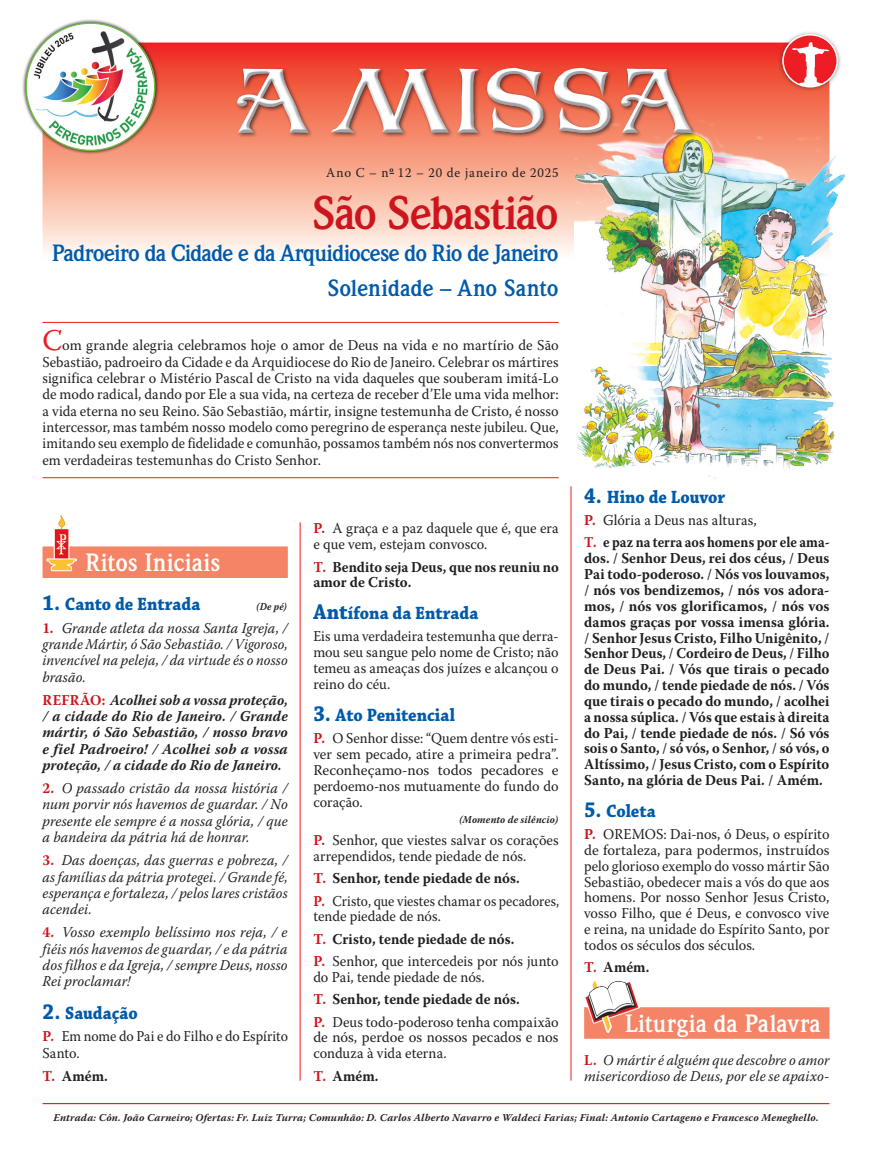
<style>
.page{position:relative;width:872px;height:1170px;background:#fff}
.page>*{position:absolute;margin:0;border:0;box-sizing:border-box;transform-origin:0 0}
.Título_da_Missa_maior{font:700 48px "Weidemann IT Cby BT";letter-spacing:-.04em;color:#cd151d;scale:.95 1}
.Divisões{font:700 25.5px "Weidemann IT Cby BT";color:#fff;scale:.95 1}
.Título_da_Missa_maior-2{font:700 24px "Weidemann IT Cby BT";letter-spacing:-.045em;color:#015aaa;scale:.95 1}
.Título_da_Missa_menor{font:700 24px "Weidemann IT Cby BT";letter-spacing:-.01em;color:#015aaa;scale:.95 1}
.Itens{font:700 18.75px "Chaparral Pro";color:#015aaa;scale:.91 1}
.Texto_NORMAL{font:15px/15.9px "Warnock Pro";letter-spacing:.005em;color:#231f20;scale:.95 1}
.Box_Início{font:15px/16.4px "Warnock Pro";letter-spacing:.005em;color:#231f20;text-align:justify;scale:.96 1}
.Texto_TODOS{font:700 15px/15.9px "Warnock Pro";color:#231f20;text-align:justify;scale:.9 1}
.Texto_CANTOS{font:italic 15px/16.4px "Warnock Pro";letter-spacing:.01em;color:#231f20;text-align:justify;scale:.95 1}
.Texto_NORMAL-2{font:15px/15.9px "Warnock Pro";letter-spacing:.005em;color:#231f20;scale:.93 1}
.Texto_REFRÃO{font:italic 700 15px/16.4px "Warnock Pro";letter-spacing:.005em;color:#231f20;text-align:justify;scale:.95 1}
.Texto_CANTOS-2{font:italic 15px/16.4px "Warnock Pro";letter-spacing:.01em;color:#231f20;text-align:justify}
.Texto_NORMAL_sem_leitor{font:15px/15.9px "Warnock Pro";letter-spacing:.005em;color:#231f20;text-align:justify;scale:.93 1}
.Texto_TODOS-2{font:700 15px "Warnock Pro";color:#231f20;scale:.95 1}
.Texto_CANTOS-3{font:italic 15px/15.9px "Warnock Pro";letter-spacing:.01em;color:#231f20;scale:.94 1}
.Texto_NORMAL-3{font:15px/15.9px "Warnock Pro";letter-spacing:.005em;color:#231f20;scale:.91 1}
.Texto_TODOS-3{font:700 15px/15.9px "Warnock Pro";color:#231f20;scale:.94 1}
.Data{font:13.5px "Warnock Pro";letter-spacing:.065em;color:#231f20;scale:.95 1}
.Crédito_das_Músicas{font:italic 700 10.5px "Warnock Pro";letter-spacing:.02em;color:#231f20}
.Texto_NORMAL-4{font:italic 700 10.5px "Warnock Pro";letter-spacing:.02em;color:#231f20;scale:.95 1}
.Itens-2{font:italic 700 10.5px "Warnock Pro";color:#231f20;scale:.91 1}
.s1{font-size:30px;color:#ee1d23}
.s2{font-size:22.5px}
.s3{font-weight:700;font-style:normal;color:#cd151d}
.s4{font-style:normal;color:#cd151d}
.s5{font-weight:700;color:#cd151d}
.s6{color:#cd151d}
</style>
<div class="page">
<svg style="left:43px;top:43px;width:786px;height:210px"></svg>
<div style="left:22px;top:19px;width:137px;height:136px;background:#231f20;opacity:.75"></div>
<img style="left:26px;top:23px;width:128px;height:127px">
<img style="left:575px;top:116px;width:271px;height:363px">
<img style="left:231px;top:62px;width:466px;height:77px">
<div style="left:43px;top:546px;width:245px;height:32px;background:#f48465"></div>
<img style="left:47px;top:515px;width:30px;height:56px">
<hr style="left:43px;top:322px;width:515px;height:1px;background:#ee1d23">
<hr style="left:43px;top:477px;width:515px;height:1px;background:#ee1d23">
<hr style="left:43px;top:1102px;width:786px;height:2px;background:#ee1d23">
<hr style="left:570px;top:486px;width:1px;height:594px;background:#ee1d23">
<hr style="left:300px;top:522px;width:1px;height:558px;background:#ee1d23">
<div style="left:777px;top:30px;width:65px;height:62px;background:#231f20;opacity:.5"></div>
<svg style="left:783px;top:35px;width:54px;height:52px"></svg>
<img style="left:783px;top:42px;width:54px;height:45px">
<div style="left:782px;top:34px;width:56px;height:53px;border:2px solid #fff;border-radius:50%"></div>
<div style="left:584px;top:1007px;width:245px;height:31px;background:#f48465"></div>
<img style="left:584px;top:980px;width:55px;height:51px">
<p class="Data" style="left:326px;top:164px;width:246px">Ano C – n<sup>o</sup> 12 – 20 de janeiro de 2025</p>
<p class="Título_da_Missa_maior" style="left:312px;top:182px;width:261px">São Sebastião</p>
<p class="Título_da_Missa_maior-2" style="left:52px;top:238px;width:535px">Padroeiro da Cidade e da Arquidiocese do Rio de Janeiro</p>
<p class="Título_da_Missa_menor" style="left:327px;top:272px;width:245px">Solenidade – Ano Santo</p>
<p class="Box_Início" style="left:43px;top:337px;width:539px"><span class="s1">C</span>om grande alegria celebramos hoje o amor de Deus na vida e no martírio de São Sebastião, padroeiro da Cidade e da Arquidiocese do Rio de Janeiro. Celebrar os mártires significa celebrar o Mistério Pascal de Cristo na vida daqueles que souberam imitá-Lo de modo radical, dando por Ele a sua vida, na certeza de receber d’Ele uma vida melhor: a vida eterna no seu Reino. São Sebastião, mártir, insigne testemunha de Cristo, é nosso intercessor, mas também nosso modelo como peregrino de esperança neste jubileu. Que, imitando seu exemplo de fidelidade e comunhão, possamos também nós nos convertermos em verdadeiras testemunhas do Cristo Senhor.</p>
<p class="Divisões" style="left:85px;top:546px;width:144px">Ritos Iniciais</p>
<p class="Itens" style="left:43px;top:592px;width:175px"><span class="s2">1.</span> Canto de Entrada</p>
<p class="Itens-2" style="left:257px;top:600px;width:35px">(De pé)</p>
<p class="Texto_CANTOS" style="left:43px;top:619px;width:260px"><span class="s3">1.</span> Grande atleta da nossa Santa Igreja, / grande Mártir, ó São Sebastião. / Vigoroso, invencível na peleja, / da virtude és o nosso brasão.</p>
<p class="Texto_REFRÃO" style="left:43px;top:691px;width:260px"><span class="s4">REFRÃO:</span> Acolhei sob a vossa proteção, / a cidade do Rio de Janeiro. / Grande mártir, ó São Sebastião, / nosso bravo e fiel Padroeiro! / Acolhei sob a vossa proteção, / a cidade do Rio de Janeiro.</p>
<p class="Texto_CANTOS" style="left:43px;top:779px;width:260px"><span class="s3">2.</span> O passado cristão da nossa história / num porvir nós havemos de guardar. / No presente ele sempre é a nossa glória, / que a bandeira da pátria há de honrar.</p>
<p class="Texto_CANTOS" style="left:43px;top:851px;width:260px"><span class="s3">3.</span> Das doenças, das guerras e pobreza, / as famílias da pátria protegei. / Grande fé, esperança e fortaleza, / pelos lares cristãos acendei.</p>
<p class="Texto_CANTOS-2" style="left:43px;top:923px;width:247px"><span class="s3">4.</span> Vosso exemplo belíssimo nos reja, / e fiéis nós havemos de guardar, / e da pátria dos filhos e da Igreja, / sempre Deus, nosso Rei proclamar!</p>
<p class="Itens" style="left:43px;top:1001px;width:106px"><span class="s2">2.</span> Saudação</p>
<p class="Texto_NORMAL-2" style="left:43px;top:1027px;width:266px;line-height:16.4px"><span class="s5">P.</span> Em nome do Pai e do Filho e do Espírito<br>Santo.</p>
<p class="Texto_TODOS-2" style="left:43px;top:1066px;width:70px"><span class="s6">T.</span> Amém.</p>
<p class="Texto_NORMAL" style="left:313px;top:520px;width:260px"><span class="s5">P.</span> A graça e a paz daquele que é, que era e que vem, estejam convosco.</p>
<p class="Texto_TODOS-3" style="left:313px;top:558px;width:263px"><span class="s6">T.</span> Bendito seja Deus, que nos reuniu no amor de Cristo.</p>
<p class="Itens" style="left:313px;top:602px;width:183px"><span class="s2">Ant</span>ífona da Entrada</p>
<p class="Texto_NORMAL_sem_leitor" style="left:313px;top:628px;width:265px">Eis uma verdadeira testemunha que derra&shy;mou seu sangue pelo nome de Cristo; não temeu as ameaças dos juízes e alcançou o reino do céu.</p>
<p class="Itens" style="left:313px;top:703px;width:157px"><span class="s2">3.</span> Ato Penitencial</p>
<p class="Texto_NORMAL-2" style="left:313px;top:730px;width:265px;text-align:justify"><span class="s5">P.</span> O Senhor disse: “Quem dentre vós esti&shy;ver sem pecado, atire a primeira pedra”.<br>Reconheçamo-nos todos pecadores e perdoemo-nos mutuamente do fundo do coração.</p>
<p class="Texto_NORMAL-4" style="left:459px;top:812px;width:105px">(Momento de silêncio)</p>
<p class="Texto_NORMAL" style="left:313px;top:831px;width:260px"><span class="s5">P.</span> Senhor, que viestes salvar os corações arrependidos, tende piedade de nós.</p>
<p class="Texto_TODOS-2" style="left:313px;top:869px;width:219px"><span class="s6">T.</span> Senhor, tende piedade de nós.</p>
<p class="Texto_NORMAL-3" style="left:313px;top:892px;width:272px"><span class="s5">P.</span> Cristo, que viestes chamar os pecadores, tende piedade de nós.</p>
<p class="Texto_TODOS-2" style="left:313px;top:929px;width:213px"><span class="s6">T.</span> Cristo, tende piedade de nós.</p>
<p class="Texto_NORMAL" style="left:313px;top:952px;width:260px"><span class="s5">P.</span> Senhor, que intercedeis por nós junto do Pai, tende piedade de nós.</p>
<p class="Texto_TODOS-2" style="left:313px;top:990px;width:219px"><span class="s6">T.</span> Senhor, tende piedade de nós.</p>
<p class="Texto_NORMAL" style="left:313px;top:1013px;width:260px;text-align:justify"><span class="s5">P.</span> Deus todo-poderoso tenha compaixão de nós, perdoe os nossos pecados e nos conduza à vida eterna.</p>
<p class="Texto_TODOS-2" style="left:313px;top:1066px;width:70px"><span class="s6">T.</span> Amém.</p>
<p class="Itens" style="left:584px;top:486px;width:157px"><span class="s2">4.</span> Hino de Louvor</p>
<p class="Texto_NORMAL" style="left:584px;top:512px;width:183px"><span class="s5">P.</span> Glória a Deus nas alturas,</p>
<p class="Texto_TODOS" style="left:584px;top:534px;width:274px"><span class="s6">T.</span> e paz na terra aos homens por ele ama&shy;dos. / Senhor Deus, rei dos céus, / Deus Pai todo-poderoso. / Nós vos louvamos, / nós vos bendizemos, / nós vos adora&shy;mos, / nós vos glorificamos, / nós vos damos graças por vossa imensa glória. / Senhor Jesus Cristo, Filho Unigênito, / Senhor Deus, / Cordeiro de Deus, / Filho de Deus Pai. / Vós que tirais o pecado do mundo, / tende piedade de nós. / Vós que tirais o pecado do mundo, / acolhei a nossa súplica. / Vós que estais à direita do Pai, / tende piedade de nós. / Só vós sois o Santo, / só vós, o Senhor, / só vós, o Altíssimo, / Jesus Cristo, com o Espírito Santo, na glória de Deus Pai. / Amém.</p>
<p class="Itens" style="left:584px;top:799px;width:80px"><span class="s2">5.</span> Coleta</p>
<p class="Texto_NORMAL" style="left:584px;top:825px;width:260px;text-align:justify"><span class="s5">P.</span> OREMOS: Dai-nos, ó Deus, o espírito de fortaleza, para podermos, instruídos pelo glorioso exemplo do vosso mártir São Sebastião, obedecer mais a vós do que aos homens. Por nosso Senhor Jesus Cristo, vosso Filho, que é Deus, e convosco vive e reina, na unidade do Espírito Santo, por todos os séculos dos séculos.</p>
<p class="Texto_TODOS-2" style="left:584px;top:958px;width:70px"><span class="s6">T.</span> Amém.</p>
<p class="Divisões" style="left:625px;top:1007px;width:207px">Liturgia da Palavra</p>
<p class="Texto_CANTOS-3" style="left:584px;top:1051px;width:263px"><span class="s3">L.</span> O mártir é alguém que descobre o amor misericordioso de Deus, por ele se apaixo-</p>
<p class="Crédito_das_Músicas" style="left:53px;top:1110px;width:766px">Entrada: Côn. João Carneiro; Ofertas: Fr. Luiz Turra; Comunhão: D. Carlos Alberto Navarro e Waldeci Farias; Final: Antonio Cartageno e Francesco Meneghello.</p>
</div>
